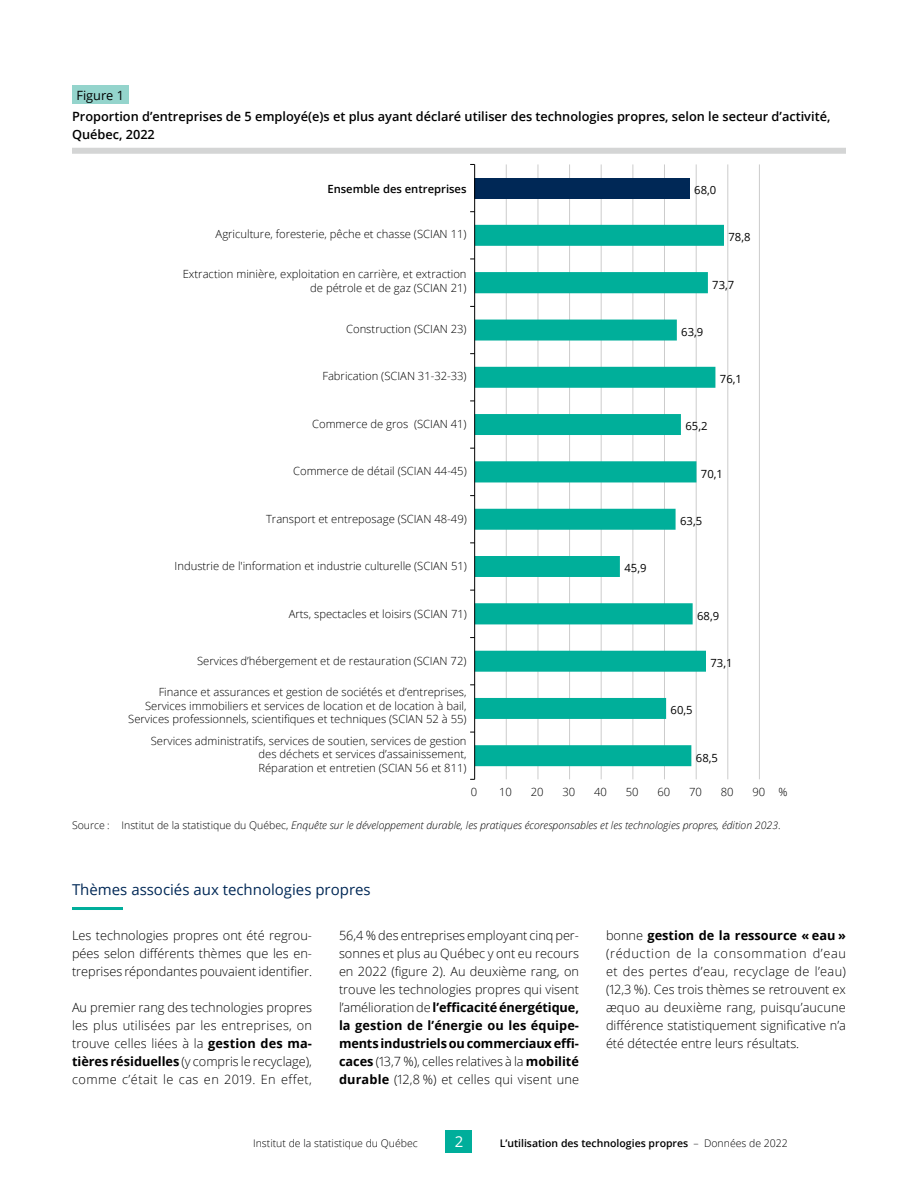
<style>
.page{position:relative;width:918px;height:1188px;background:#fff}
.page>*{position:absolute;margin:0;border:0;box-sizing:border-box;transform-origin:0 0}
.t1{font:15px "Open Sans";color:#002856}
.t2{font:15px "Open Sans";color:#fff}
.t3{font:300 12.75px/18px "Open Sans";color:#000;text-align:justify}
.t4{font:600 12.75px/18px "Open Sans";color:#000}
.t5{font:12.75px "Open Sans";color:#000}
.t6{font:300 11.25px/13.5px "Open Sans";color:#000;text-align:right}
.t7{font:11.25px "Open Sans";letter-spacing:.005em;color:#000}
.t8{font:600 11.25px "Open Sans";color:#000}
.t9{font:italic 300 10.5px "Open Sans";color:#000}
.t10{font:600 10.5px "Open Sans";color:#000}
.t11{font:300 10.5px "Open Sans";color:#000}
.s1{font-style:normal}
.s2{font-weight:700}
.s3{font-weight:300}
</style>
<div class="page">
<div style="left:446px;top:1130px;width:26px;height:23px;background:#00ae9b"></div>
<hr style="left:72px;top:907px;width:51px;height:3px;background:#00ae9b">
<div style="left:72px;top:86px;width:57px;height:18px;background:#94d4cc"></div>
<div style="left:72px;top:148px;width:774px;height:6px;background:#d4d5d5"></div>
<hr style="left:759px;top:164px;width:1px;height:615px;background:#ccc">
<hr style="left:728px;top:164px;width:1px;height:615px;background:#ccc">
<hr style="left:696px;top:164px;width:1px;height:615px;background:#ccc">
<hr style="left:664px;top:164px;width:1px;height:615px;background:#ccc">
<hr style="left:633px;top:164px;width:1px;height:615px;background:#ccc">
<hr style="left:601px;top:164px;width:1px;height:615px;background:#ccc">
<hr style="left:569px;top:164px;width:1px;height:615px;background:#ccc">
<hr style="left:538px;top:164px;width:1px;height:615px;background:#ccc">
<hr style="left:506px;top:164px;width:1px;height:615px;background:#ccc">
<div style="left:475px;top:178px;width:215px;height:21px;background:#002856"></div>
<svg style="left:475px;top:225px;width:249px;height:541px"></svg>
<hr style="left:474px;top:164px;width:1px;height:615px;background:#000">
<p class="t5" style="left:76px;top:86px;width:49px">Figure 1</p>
<p class="t4" style="left:72px;top:107px;width:760px">Proportion d’entreprises de 5 employé(e)s et plus ayant déclaré utiliser des technologies propres, selon le secteur d’activité,<br>Québec, 2022</p>
<p class="t8" style="left:327px;top:181px;width:141px">Ensemble des entreprises</p>
<p class="t6" style="left:216px;top:227px;width:253px">Agriculture, foresterie, pêche et chasse (SCIAN 11)</p>
<p class="t6" style="left:183px;top:267px;width:285px">Extraction minière, exploitation en carrière, et extraction de pétrole et de gaz (SCIAN 21)</p>
<p class="t6" style="left:346px;top:322px;width:122px">Construction (SCIAN 23)</p>
<p class="t6" style="left:322px;top:369px;width:146px">Fabrication (SCIAN 31-32-33)</p>
<p class="t6" style="left:312px;top:417px;width:156px">Commerce de gros (SCIAN 41)</p>
<p class="t6" style="left:293px;top:464px;width:175px">Commerce de détail (SCIAN 44-45)</p>
<p class="t6" style="left:266px;top:512px;width:202px">Transport et entreposage (SCIAN 48-49)</p>
<p class="t6" style="left:175px;top:559px;width:294px">Industrie de l'information et industrie culturelle (SCIAN 51)</p>
<p class="t6" style="left:289px;top:607px;width:180px">Arts, spectacles et loisirs (SCIAN 71)</p>
<p class="t6" style="left:197px;top:654px;width:271px">Services d’hébergement et de restauration (SCIAN 72)</p>
<p class="t6" style="left:128px;top:685px;width:340px">Finance et assurances et gestion de sociétés et d’entreprises,<br>Services immobiliers et services de location et de location à bail,<br>Services professionnels, scientifiques et techniques (SCIAN 52 à 55)</p>
<p class="t6" style="left:258px;top:734px;width:210px;text-align:justify;text-indent:-108px">Services administratifs, services de soutien, services de gestion des déchets et services d’assainissement, Réparation et entretien (SCIAN 56 et 811)</p>
<p class="t7" style="left:624px;top:561px;width:24px">45,9</p>
<p class="t7" style="left:694px;top:182px;width:24px">68,0</p>
<p class="t7" style="left:728px;top:229px;width:24px">78,8</p>
<p class="t7" style="left:712px;top:277px;width:24px">73,7</p>
<p class="t7" style="left:681px;top:324px;width:24px">63,9</p>
<p class="t7" style="left:720px;top:371px;width:24px">76,1</p>
<p class="t7" style="left:685px;top:419px;width:24px">65,2</p>
<p class="t7" style="left:701px;top:466px;width:24px">70,1</p>
<p class="t7" style="left:680px;top:513px;width:24px">63,5</p>
<p class="t7" style="left:697px;top:608px;width:24px">68,9</p>
<p class="t7" style="left:710px;top:655px;width:24px">73,1</p>
<p class="t7" style="left:671px;top:703px;width:24px">60,5</p>
<p class="t7" style="left:696px;top:750px;width:24px">68,5</p>
<p class="t6" style="left:471px;top:785px;width:8px">0</p>
<p class="t6" style="left:499px;top:785px;width:14px">10</p>
<p class="t6" style="left:531px;top:785px;width:14px">20</p>
<p class="t6" style="left:563px;top:785px;width:14px">30</p>
<p class="t6" style="left:594px;top:785px;width:14px">40</p>
<p class="t6" style="left:626px;top:785px;width:14px">50</p>
<p class="t6" style="left:658px;top:785px;width:14px">60</p>
<p class="t6" style="left:689px;top:785px;width:14px">70</p>
<p class="t6" style="left:721px;top:785px;width:14px">80</p>
<p class="t6" style="left:752px;top:785px;width:37px">90 %</p>
<p class="t9" style="left:72px;top:818px;width:710px"><span class="s1">Source : Institut de la statistique du Québec,</span> Enquête sur le développement durable, les pratiques écoresponsables et les technologies propres, édition 2023<span class="s1">.</span></p>
<p class="t1" style="left:72px;top:879px;width:300px">Thèmes associés aux technologies propres</p>
<p class="t3" style="left:72px;top:926px;width:242px">Les technologies propres ont été regrou&shy;pées selon différents thèmes que les en&shy;treprises répondantes pouvaient identifier.</p>
<p class="t3" style="left:72px;top:998px;width:242px">Au premier rang des technologies propres les plus utilisées par les entreprises, on trouve celles liées à la <span class="s2">gestion des ma&shy;tières résiduelles</span> (y compris le recyclage), comme c’était le cas en 2019. En effet,</p>
<p class="t3" style="left:339px;top:926px;width:242px">56,4 % des entreprises employant cinq per&shy;sonnes et plus au Québec y ont eu recours en 2022 (figure 2). Au deuxième rang, on trouve les technologies propres qui visent l’amélioration de <span class="s2">l’efficacité énergétique, la gestion de l’énergie ou les équipe&shy;ments industriels ou commerciaux effi&shy;caces</span> (13,7 %), celles relatives à la <span class="s2">mobilité durable</span> (12,8 %) et celles qui visent une</p>
<p class="t3" style="left:606px;top:926px;width:242px">bonne <span class="s2">gestion de la ressource « eau » </span>(réduction de la consommation d’eau et des pertes d’eau, recyclage de l’eau) (12,3 %). Ces trois thèmes se retrouvent ex æquo au deuxième rang, puisqu’aucune différence statistiquement significative n’a été détectée entre leurs résultats.</p>
<p class="t11" style="left:253px;top:1136px;width:166px">Institut de la statistique du Québec</p>
<p class="t2" style="left:455px;top:1131px;width:10px">2</p>
<p class="t10" style="left:500px;top:1136px;width:290px">L’utilisation des technologies propres <span class="s3">– Données de 2022</span></p>
</div>
